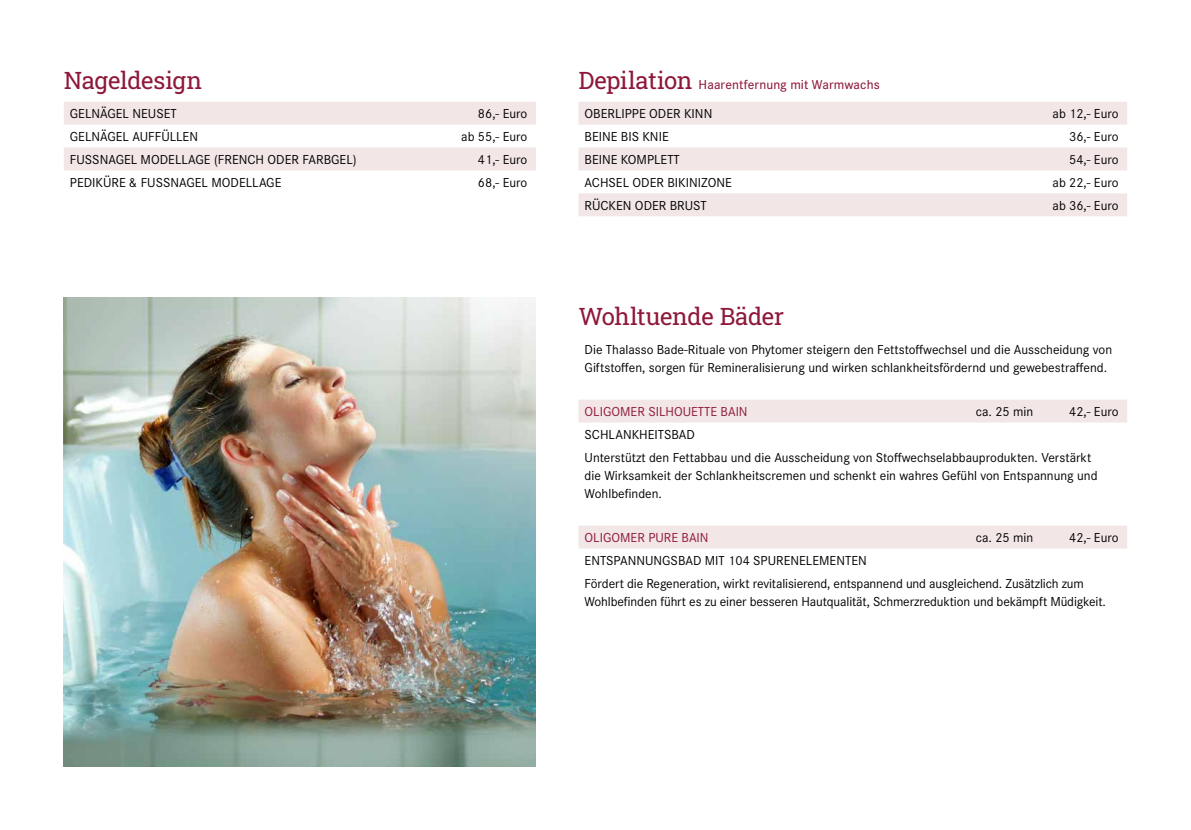
<style>
.page{position:relative;width:1191px;height:830px;background:#fff}
.page>*{position:absolute;margin:0;border:0;box-sizing:border-box;transform-origin:0 0}
.t1{font:24px "Roboto Slab";letter-spacing:-.015em;color:#8e1839}
.t2{font:13.5px/18px "Corporate S";color:#000}
.t3{font:13.5px "Corporate S";color:#8e1839}
.t4{font:500 13.5px "Corporate S";letter-spacing:.005em;color:#8e1839}
.s1{font-family:"Roboto Slab";font-weight:400;font-size:24px}
</style>
<div class="page">
<svg style="left:578px;top:400px;width:549px;height:148px"></svg>
<svg style="left:64px;top:102px;width:472px;height:68px"></svg>
<svg style="left:578px;top:102px;width:549px;height:114px;fill:#f2e6e7"></svg>
<img style="left:64px;top:298px;width:472px;height:467px">
<h1 class="t1" style="left:64px;top:64px;width:140px">Nageldesign</h1>
<p class="t4" style="left:578px;top:77px;width:303px"><span class="s1">Depilation</span> Haarentfernung mit Warmwachs</p>
<p class="t2" style="left:70px;top:105px;width:108px">GELNÄGEL NEUSET</p>
<p class="t2" style="left:478px;top:105px;width:51px">86,- Euro</p>
<p class="t2" style="left:70px;top:128px;width:130px">GELNÄGEL AUFFÜLLEN</p>
<p class="t2" style="left:461px;top:128px;width:68px">ab 55,- Euro</p>
<p class="t2" style="left:70px;top:151px;width:288px">FUSSNAGEL MODELLAGE (FRENCH ODER FARBGEL)</p>
<p class="t2" style="left:478px;top:151px;width:51px">41,- Euro</p>
<p class="t2" style="left:70px;top:173px;width:213px">PEDIKÜRE &amp; FUSSNAGEL MODELLAGE</p>
<p class="t2" style="left:478px;top:173px;width:51px">68,- Euro</p>
<p class="t2" style="left:584px;top:105px;width:129px">OBERLIPPE ODER KINN</p>
<p class="t2" style="left:1052px;top:105px;width:68px">ab 12,- Euro</p>
<p class="t2" style="left:584px;top:128px;width:86px">BEINE BIS KNIE</p>
<p class="t2" style="left:1069px;top:128px;width:51px">36,- Euro</p>
<p class="t2" style="left:584px;top:151px;width:97px">BEINE KOMPLETT</p>
<p class="t2" style="left:1069px;top:151px;width:51px">54,- Euro</p>
<p class="t2" style="left:584px;top:173px;width:149px">ACHSEL ODER BIKINIZONE</p>
<p class="t2" style="left:1052px;top:173px;width:68px">ab 22,- Euro</p>
<p class="t2" style="left:584px;top:196px;width:124px">RÜCKEN ODER BRUST</p>
<p class="t2" style="left:1052px;top:196px;width:68px">ab 36,- Euro</p>
<h1 class="t1" style="left:578px;top:299px;width:207px">Wohltuende Bäder</h1>
<p class="t2" style="left:584px;top:340px;width:529px">Die Thalasso Bade-Rituale von Phytomer steigern den Fettstoffwechsel und die Ausscheidung von<br>Giftstoffen, sorgen für Remineralisierung und wirken schlankheitsfördernd und gewebestraffend.</p>
<p class="t3" style="left:584px;top:404px;width:165px">OLIGOMER SILHOUETTE BAIN</p>
<p class="t2" style="left:976px;top:402px;width:59px">ca. 25 min</p>
<p class="t2" style="left:1069px;top:402px;width:51px">42,- Euro</p>
<p class="t2" style="left:584px;top:423px;width:508px;line-height:22.8px">SCHLANKHEITSBAD<br>Unterstützt den Fettabbau und die Ausscheidung von Stoffwechselabbauprodukten. Verstärkt</p>
<p class="t2" style="left:584px;top:466px;width:514px">die Wirksamkeit der Schlankheitscremen und schenkt ein wahres Gefühl von Entspannung und<br>Wohlbefinden.</p>
<p class="t3" style="left:584px;top:529px;width:126px">OLIGOMER PURE BAIN</p>
<p class="t2" style="left:976px;top:528px;width:59px">ca. 25 min</p>
<p class="t2" style="left:1069px;top:528px;width:51px">42,- Euro</p>
<p class="t2" style="left:584px;top:549px;width:501px;line-height:22.8px">ENTSPANNUNGSBAD MIT 104 SPURENELEMENTEN<br>Fördert die Regeneration, wirkt revitalisierend, entspannend und ausgleichend. Zusätzlich zum</p>
<p class="t2" style="left:584px;top:592px;width:523px">Wohlbefinden führt es zu einer besseren Hautqualität, Schmerzreduktion und bekämpft Müdigkeit.</p>
</div>
